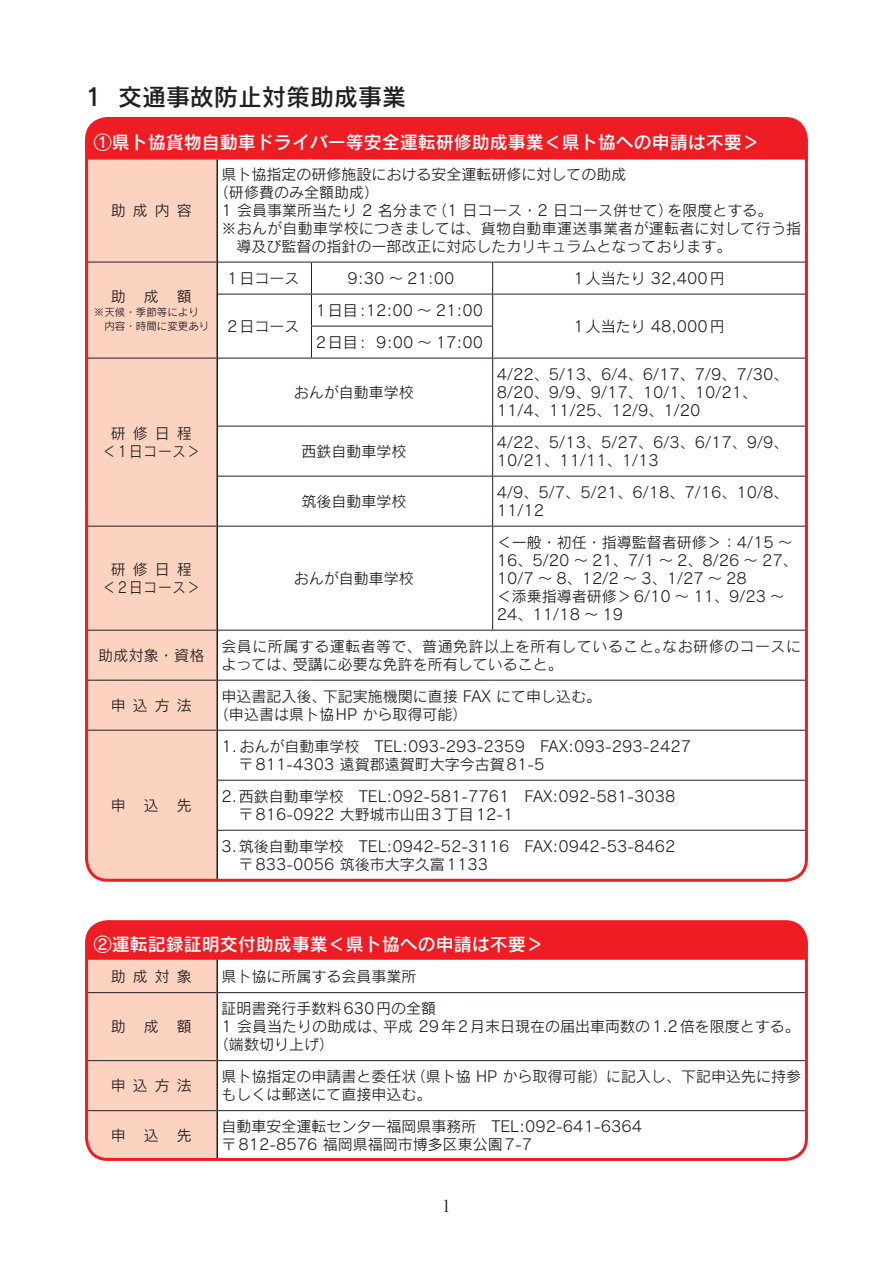
<style>
.page{position:relative;width:893px;height:1263px;background:#fff}
.page>*{position:absolute;margin:0;border:0;box-sizing:border-box;transform-origin:0 0}
.t1{font:24px "Rodin Pro DB";color:#231f20}
.t2{font:18px "Rodin Pro DB";color:#fff}
.t3{font:16.5px "Matisse Pro M";color:#231f20}
.t4{font:15px/18px "Rodin Pro M";color:#231f20}
.t5{font:15px/18px "Rodin Pro M";letter-spacing:.02em;color:#231f20}
.t6{font:15px/18px "Rodin Pro M";letter-spacing:.03em;color:#231f20}
.t7{font:15px "Rodin Pro M";color:#231f20;scale:.9 1}
.t8{font:10.5px "Rodin Pro M";color:#231f20}
</style>
<div class="page">
<div style="left:87px;top:118px;width:719px;height:40px;background:#ee1d23"></div>
<div style="left:89px;top:160px;width:127px;height:719px;background:#fcd2c0"></div>
<svg style="left:218px;top:261px;width:587px;height:617px"></svg>
<hr style="left:87px;top:262px;width:129px;height:1px;background:#231f20">
<hr style="left:218px;top:262px;width:93px;height:1px;background:#231f20">
<hr style="left:311px;top:262px;width:182px;height:1px;background:#231f20">
<hr style="left:311px;top:262px;width:1px;height:32px;background:#231f20">
<hr style="left:493px;top:262px;width:313px;height:1px;background:#231f20">
<hr style="left:492px;top:262px;width:1px;height:32px;background:#231f20">
<hr style="left:218px;top:294px;width:93px;height:1px;background:#231f20">
<hr style="left:311px;top:294px;width:182px;height:1px;background:#231f20">
<hr style="left:311px;top:294px;width:1px;height:32px;background:#231f20">
<hr style="left:493px;top:294px;width:313px;height:1px;background:#231f20">
<hr style="left:492px;top:294px;width:1px;height:32px;background:#231f20">
<hr style="left:311px;top:326px;width:182px;height:1px;background:#231f20">
<hr style="left:311px;top:326px;width:1px;height:32px;background:#231f20">
<hr style="left:492px;top:326px;width:1px;height:32px;background:#231f20">
<hr style="left:87px;top:358px;width:129px;height:1px;background:#231f20">
<hr style="left:218px;top:358px;width:93px;height:1px;background:#231f20">
<hr style="left:311px;top:358px;width:182px;height:1px;background:#231f20">
<hr style="left:493px;top:358px;width:313px;height:1px;background:#231f20">
<hr style="left:492px;top:358px;width:1px;height:68px;background:#231f20">
<hr style="left:218px;top:426px;width:93px;height:1px;background:#231f20">
<hr style="left:311px;top:426px;width:182px;height:1px;background:#231f20">
<hr style="left:493px;top:426px;width:313px;height:1px;background:#231f20">
<hr style="left:492px;top:426px;width:1px;height:50px;background:#231f20">
<hr style="left:218px;top:476px;width:93px;height:1px;background:#231f20">
<hr style="left:311px;top:476px;width:182px;height:1px;background:#231f20">
<hr style="left:493px;top:476px;width:313px;height:1px;background:#231f20">
<hr style="left:492px;top:476px;width:1px;height:50px;background:#231f20">
<hr style="left:87px;top:526px;width:129px;height:1px;background:#231f20">
<hr style="left:218px;top:526px;width:93px;height:1px;background:#231f20">
<hr style="left:311px;top:526px;width:182px;height:1px;background:#231f20">
<hr style="left:493px;top:526px;width:313px;height:1px;background:#231f20">
<hr style="left:492px;top:526px;width:1px;height:104px;background:#231f20">
<hr style="left:87px;top:630px;width:129px;height:1px;background:#231f20">
<hr style="left:218px;top:630px;width:93px;height:1px;background:#231f20">
<hr style="left:311px;top:630px;width:182px;height:1px;background:#231f20">
<hr style="left:493px;top:630px;width:313px;height:1px;background:#231f20">
<hr style="left:87px;top:680px;width:129px;height:1px;background:#231f20">
<hr style="left:218px;top:680px;width:93px;height:1px;background:#231f20">
<hr style="left:311px;top:680px;width:182px;height:1px;background:#231f20">
<hr style="left:493px;top:680px;width:313px;height:1px;background:#231f20">
<hr style="left:87px;top:730px;width:129px;height:1px;background:#231f20">
<hr style="left:218px;top:730px;width:93px;height:1px;background:#231f20">
<hr style="left:311px;top:730px;width:182px;height:1px;background:#231f20">
<hr style="left:493px;top:730px;width:313px;height:1px;background:#231f20">
<hr style="left:218px;top:780px;width:93px;height:1px;background:#231f20">
<hr style="left:311px;top:780px;width:182px;height:1px;background:#231f20">
<hr style="left:493px;top:780px;width:313px;height:1px;background:#231f20">
<hr style="left:218px;top:830px;width:93px;height:1px;background:#231f20">
<hr style="left:311px;top:830px;width:182px;height:1px;background:#231f20">
<hr style="left:493px;top:830px;width:313px;height:1px;background:#231f20">
<hr style="left:87px;top:157px;width:130px;height:3px;background:#ee1d23">
<hr style="left:217px;top:157px;width:94px;height:3px;background:#ee1d23">
<hr style="left:311px;top:157px;width:182px;height:3px;background:#ee1d23">
<hr style="left:493px;top:157px;width:313px;height:3px;background:#ee1d23">
<hr style="left:87px;top:880px;width:130px;height:1px;background:#231f20">
<hr style="left:493px;top:880px;width:313px;height:1px;background:#231f20">
<hr style="left:216px;top:160px;width:2px;height:102px;background:#231f20">
<hr style="left:216px;top:262px;width:2px;height:32px;background:#231f20">
<hr style="left:216px;top:294px;width:2px;height:32px;background:#231f20">
<hr style="left:216px;top:326px;width:2px;height:32px;background:#231f20">
<hr style="left:216px;top:358px;width:2px;height:68px;background:#231f20">
<hr style="left:216px;top:426px;width:2px;height:50px;background:#231f20">
<hr style="left:216px;top:476px;width:2px;height:50px;background:#231f20">
<hr style="left:216px;top:526px;width:2px;height:104px;background:#231f20">
<hr style="left:216px;top:630px;width:2px;height:50px;background:#231f20">
<hr style="left:216px;top:680px;width:2px;height:50px;background:#231f20">
<hr style="left:216px;top:730px;width:2px;height:50px;background:#231f20">
<hr style="left:216px;top:780px;width:2px;height:50px;background:#231f20">
<hr style="left:216px;top:830px;width:2px;height:50px;background:#231f20">
<div style="left:85px;top:117px;width:723px;height:765px;border:3px solid #ee1d23;border-radius:21px"></div>
<div style="left:87px;top:922px;width:719px;height:38px;background:#ee1d23"></div>
<div style="left:88px;top:960px;width:128px;height:198px;background:#fcd2c0"></div>
<svg style="left:218px;top:993px;width:587px;height:165px"></svg>
<hr style="left:218px;top:992px;width:588px;height:1px;background:#231f20">
<hr style="left:218px;top:1060px;width:588px;height:1px;background:#231f20">
<hr style="left:218px;top:1110px;width:588px;height:1px;background:#231f20">
<hr style="left:87px;top:992px;width:129px;height:1px;background:#231f20">
<hr style="left:87px;top:1060px;width:129px;height:1px;background:#231f20">
<hr style="left:87px;top:1110px;width:129px;height:1px;background:#231f20">
<hr style="left:216px;top:960px;width:2px;height:33px;background:#231f20">
<hr style="left:216px;top:993px;width:2px;height:68px;background:#231f20">
<hr style="left:216px;top:1061px;width:2px;height:50px;background:#231f20">
<hr style="left:216px;top:1111px;width:2px;height:48px;background:#231f20">
<div style="left:85px;top:920px;width:723px;height:241px;border:3px solid #ee1d23;border-radius:21px"></div>
<p class="t1" style="left:85px;top:81px;width:323px">1 交通事故防止対策助成事業</p>
<p class="t2" style="left:94px;top:131px;width:668px">①県ト協貨物自動車ドライバー等安全運転研修助成事業＜県ト協への申請は不要＞</p>
<p class="t4" style="left:111px;top:201px;width:82px">助成内容</p>
<p class="t4" style="left:111px;top:287px;width:82px">助成額</p>
<p class="t8" style="left:94px;top:305px;width:106px">※天候・季節等により</p>
<p class="t8" style="left:94px;top:319px;width:117px">　内容・時間に変更あり</p>
<p class="t4" style="left:111px;top:424px;width:82px">研修日程</p>
<p class="t7" style="left:102px;top:441px;width:110px">＜1日コース＞</p>
<p class="t4" style="left:111px;top:560px;width:82px">研修日程</p>
<p class="t7" style="left:102px;top:577px;width:110px">＜2日コース＞</p>
<p class="t4" style="left:221px;top:165px;width:407px">県ト協指定の研修施設における安全運転研修に対しての助成</p>
<p class="t4" style="left:214px;top:183px;width:166px">（研修費のみ全額助成）</p>
<p class="t4" style="left:221px;top:201px;width:553px">1 会員事業所当たり 2 名分まで（1 日コース・2 日コース併せて）を限度とする。</p>
<p class="t5" style="left:236px;top:219px;width:566px;text-indent:-15px">※おんが自動車学校につきましては、貨物自動車運送事業者が運転者に対して行う指導及び監督の指針の一部改正に対応したカリキュラムとなっております。</p>
<p class="t4" style="left:227px;top:269px;width:74px">1日コース</p>
<p class="t4" style="left:347px;top:269px;width:108px">9:30 〜 21:00</p>
<p class="t4" style="left:573px;top:269px;width:153px">1人当たり 32,400円</p>
<p class="t4" style="left:227px;top:317px;width:74px">2日コース</p>
<p class="t4" style="left:316px;top:301px;width:169px">1日目 :12:00 ～ 21:00</p>
<p class="t4" style="left:573px;top:317px;width:153px">1人当たり 48,000円</p>
<p class="t4" style="left:316px;top:333px;width:169px">2日目 : 9:00 ～ 17:00</p>
<p class="t4" style="left:294px;top:383px;width:122px">おんが自動車学校</p>
<p class="t4" style="left:497px;top:365px;width:293px">4/22、5/13、6/4、6/17、7/9、7/30、<br>8/20、9/9、9/17、10/1、10/21、<br>11/4、11/25、12/9、1/20</p>
<p class="t4" style="left:301px;top:442px;width:107px">西鉄自動車学校</p>
<p class="t4" style="left:497px;top:433px;width:293px">4/22、5/13、5/27、6/3、6/17、9/9、<br>10/21、11/11、1/13</p>
<p class="t4" style="left:301px;top:492px;width:107px">筑後自動車学校</p>
<p class="t4" style="left:497px;top:483px;width:293px">4/9、5/7、5/21、6/18、7/16、10/8、<br>11/12</p>
<p class="t4" style="left:294px;top:569px;width:122px">おんが自動車学校</p>
<p class="t4" style="left:497px;top:533px;width:302px">＜一般・初任・指導監督者研修＞：4/15 ～<br>16、5/20 ～ 21、7/1 ～ 2、8/26 ～ 27、<br>10/7 ～ 8、12/2 ～ 3、1/27 ～ 28</p>
<p class="t4" style="left:497px;top:587px;width:287px">＜添乗指導者研修＞6/10 ～ 11、9/23 ～<br>24、11/18 ～ 19</p>
<p class="t4" style="left:98px;top:646px;width:108px">助成対象・資格</p>
<p class="t6" style="left:221px;top:637px;width:581px">会員に所属する運転者等で、普通免許以上を所有していること。なお研修のコースによっては、受講に必要な免許を所有していること。</p>
<p class="t4" style="left:111px;top:696px;width:82px">申込方法</p>
<p class="t4" style="left:221px;top:687px;width:381px">申込書記入後、下記実施機関に直接 FAX にて申し込む。</p>
<p class="t4" style="left:214px;top:705px;width:255px">（申込書は県ト協 HP から取得可能）</p>
<p class="t4" style="left:111px;top:796px;width:82px">申込先</p>
<p class="t4" style="left:221px;top:737px;width:471px">1．おんが自動車学校　TEL:093-293-2359　FAX:093-293-2427</p>
<p class="t4" style="left:238px;top:755px;width:307px">〒811-4303 遠賀郡遠賀町大字今古賀81-5</p>
<p class="t4" style="left:221px;top:787px;width:456px">2.西鉄自動車学校　TEL:092-581-7761　FAX:092-581-3038</p>
<p class="t4" style="left:238px;top:805px;width:277px">〒816-0922 大野城市山田3丁目12-1</p>
<p class="t4" style="left:221px;top:837px;width:456px">3.筑後自動車学校　TEL:0942-52-3116　FAX:0942-53-8462</p>
<p class="t4" style="left:238px;top:855px;width:251px">〒833-0056 筑後市大字久富1133</p>
<p class="t2" style="left:94px;top:932px;width:452px">②運転記録証明交付助成事業＜県ト協への申請は不要＞</p>
<p class="t4" style="left:111px;top:967px;width:82px">助成対象</p>
<p class="t4" style="left:221px;top:967px;width:197px">県ト協に所属する会員事業所</p>
<p class="t4" style="left:111px;top:1017px;width:82px">助成額</p>
<p class="t4" style="left:221px;top:999px;width:216px">証明書発行手数料630円の全額</p>
<p class="t4" style="left:221px;top:1017px;width:580px">1 会員当たりの助成は、平成 29年2月末日現在の届出車両数の1.2倍を限度とする。</p>
<p class="t4" style="left:214px;top:1035px;width:121px">（端数切り上げ）</p>
<p class="t4" style="left:111px;top:1076px;width:82px">申込方法</p>
<p class="t4" style="left:221px;top:1067px;width:581px">県ト協指定の申請書と委任状（県ト協 HP から取得可能）に記入し、下記申込先に持参もしくは郵送にて直接申込む。</p>
<p class="t4" style="left:111px;top:1126px;width:82px">申込先</p>
<p class="t4" style="left:221px;top:1117px;width:422px">自動車安全運転センター福岡県事務所 TEL:092-641-6364</p>
<p class="t4" style="left:221px;top:1135px;width:312px">〒812-8576 福岡県福岡市博多区東公園7-7</p>
<p class="t3" style="left:441px;top:1196px;width:12px">1</p>
</div>
